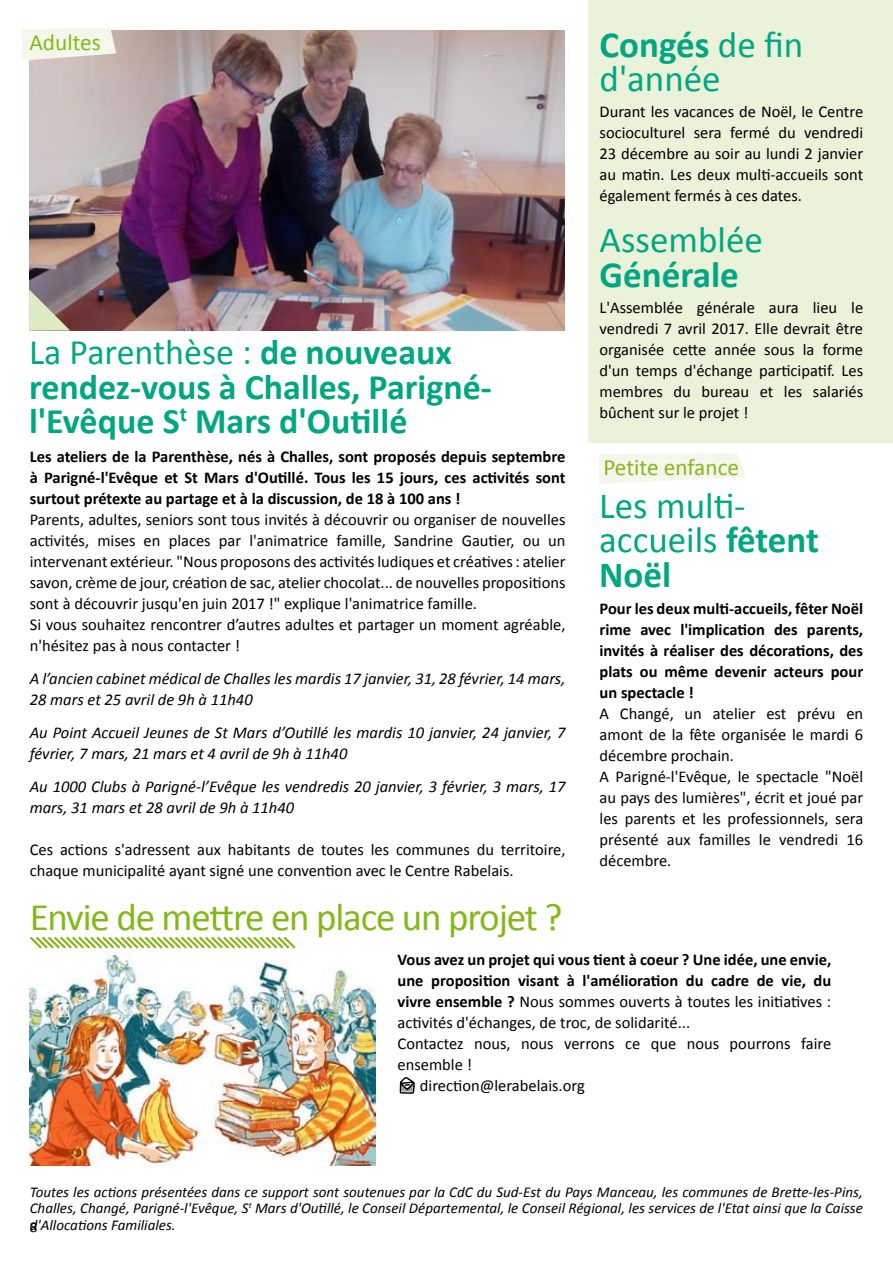
<style>
.page{position:relative;width:893px;height:1263px;background:#fff}
.page>*{position:absolute;margin:0;border:0;box-sizing:border-box;transform-origin:0 0}
.t1{font:39px "Calibri";letter-spacing:-.03em;color:#84b819}
.t2{font:37.05px/34.5px "Calibri";color:#00a782}
.t3{font:700 37.05px "Calibri";color:#00a782}
.t4{font:700 36px/34.5px "Calibri";color:#00a782}
.t5{font:23.25px "Calibri";color:#84b819}
.t6{font:16.5px/21px "Calibri";color:#000}
.t7{font:700 16.5px/21px "Calibri";color:#000;text-align:justify}
.t8{font:italic 16.5px/21px "Calibri";color:#000}
.t9{font:italic 15px/16.5px "Calibri";color:#000;text-align:justify}
.t10{font:15px "Calibri";color:#000}
.s1{font-weight:400}
.s2{font-weight:700}
</style>
<div class="page">
<svg style="left:29px;top:936px;width:267px;height:13px"></svg>
<img style="left:30px;top:952px;width:345px;height:213px">
<img style="left:30px;top:31px;width:535px;height:300px">
<svg style="left:29px;top:289px;width:41px;height:42px"></svg>
<svg style="left:22px;top:28px;width:94px;height:33px"></svg>
<svg style="left:599px;top:453px;width:147px;height:31px"></svg>
<div style="left:588px;top:0;width:305px;height:442px;background:#eaf2d9"></div>
<svg style="left:400px;top:1077px;width:15px;height:17px"></svg>
<h3 class="t5" style="left:29px;top:28px;width:73px">Adultes</h3>
<h3 class="t4" style="left:29px;top:333px;width:464px"><span class="s1">La Parenthèse :</span> de nouveaux rendez-vous à Challes, Parigné&shy;l'Evêque S<sup>t</sup> Mars d'Outillé</h3>
<p class="t7" style="left:30px;top:445px;width:537px">Les ateliers de la Parenthèse, nés à Challes, sont proposés depuis septembre à Parigné-l'Evêque et St Mars d'Outillé. Tous les 15 jours, ces activités sont surtout prétexte au partage et à la discussion, de 18 à 100 ans !</p>
<p class="t6" style="left:30px;top:508px;width:537px">Parents, adultes, seniors sont tous invités à découvrir ou organiser de nouvelles activités, mises en places par l'animatrice famille, Sandrine Gautier, ou un intervenant extérieur. "Nous proposons des activités ludiques et créatives : atelier savon, crème de jour, création de sac, atelier chocolat... de nouvelles propositions sont à découvrir jusqu'en juin 2017 !" explique l'animatrice famille.<br>Si vous souhaitez rencontrer d’autres adultes et partager un moment agréable, n'hésitez pas à nous contacter !</p>
<p class="t8" style="left:30px;top:667px;width:537px">A l’ancien cabinet médical de Challes les mardis 17 janvier, 31, 28 février, 14 mars,<br>28 mars et 25 avril de 9h à 11h40</p>
<p class="t8" style="left:30px;top:721px;width:537px">Au Point Accueil Jeunes de St Mars d’Outillé les mardis 10 janvier, 24 janvier, 7 février, 7 mars, 21 mars et 4 avril de 9h à 11h40</p>
<p class="t8" style="left:30px;top:775px;width:537px">Au 1000 Clubs à Parigné-l’Evêque les vendredis 20 janvier, 3 février, 3 mars, 17 mars, 31 mars et 28 avril de 9h à 11h40</p>
<p class="t6" style="left:30px;top:838px;width:537px">Ces actions s'adressent aux habitants de toutes les communes du territoire, chaque municipalité ayant signé une convention avec le Centre Rabelais.</p>
<h1 class="t1" style="left:30px;top:892px;width:534px">Envie de mettre en place un projet ?</h1>
<h2 class="t2" style="left:600px;top:26px;width:205px"><span class="s2">Congés</span> de fin d'année</h2>
<p class="t6" style="left:600px;top:100px;width:265px;text-align:justify">Durant les vacances de Noël, le Centre socioculturel sera fermé du vendredi 23 décembre au soir au lundi 2 janvier au matin. Les deux multi-accueils sont également fermés à ces dates.</p>
<h2 class="t2" style="left:600px;top:221px;width:165px">Assemblée</h2>
<h2 class="t3" style="left:600px;top:252px;width:141px">Générale</h2>
<p class="t6" style="left:600px;top:296px;width:265px;text-align:justify">L'Assemblée générale aura lieu le vendredi 7 avril 2017. Elle devrait être organisée cette année sous la forme d'un temps d'échange participatif. Les membres du bureau et les salariés bûchent sur le projet !</p>
<h3 class="t5" style="left:603px;top:452px;width:137px">Petite enfance</h3>
<h2 class="t2" style="left:599px;top:487px;width:221px">Les multi&shy;accueils <span class="s2">fêtent<br>Noël</span></h2>
<p class="t7" style="left:600px;top:597px;width:265px">Pour les deux multi-accueils, fêter Noël rime avec l'implication des parents, invités à réaliser des décorations, des plats ou même devenir acteurs pour un spectacle !</p>
<p class="t6" style="left:600px;top:702px;width:265px">A Changé, un atelier est prévu en amont de la fête organisée le mardi 6 décembre prochain.<br>A Parigné-l'Evêque, le spectacle "Noël au pays des lumières", écrit et joué par les parents et les professionnels, sera présenté aux familles le vendredi 16 décembre.</p>
<p class="t7" style="left:398px;top:948px;width:435px">Vous avez un projet qui vous tient à coeur ? Une idée, une envie,</p>
<p class="t7" style="left:398px;top:969px;width:435px">une proposition visant à l'amélioration du cadre de vie, du</p>
<p class="t6" style="left:398px;top:990px;width:435px"><span class="s2">vivre ensemble ?</span> Nous sommes ouverts à toutes les initiatives :</p>
<p class="t6" style="left:398px;top:1011px;width:294px">activités d'échanges, de troc, de solidarité...</p>
<p class="t6" style="left:398px;top:1032px;width:435px">Contactez nous, nous verrons ce que nous pourrons faire</p>
<p class="t6" style="left:398px;top:1053px;width:76px">ensemble !</p>
<p class="t6" style="left:420px;top:1074px;width:166px">direction@lerabelais.org</p>
<p class="t9" style="left:30px;top:1183px;width:835px">Toutes les actions présentées dans ce support sont soutenues par la CdC du Sud-Est du Pays Manceau, les communes de Brette-les-Pins, Challes, Changé, Parigné-l'Evêque, S<sup>t</sup> Mars d'Outillé, le Conseil Départemental, le Conseil Régional, les services de l'Etat ainsi que la Caisse d'Allocations Familiales.</p>
<p class="t10" style="left:30px;top:1218px;width:9px">8</p>
</div>
